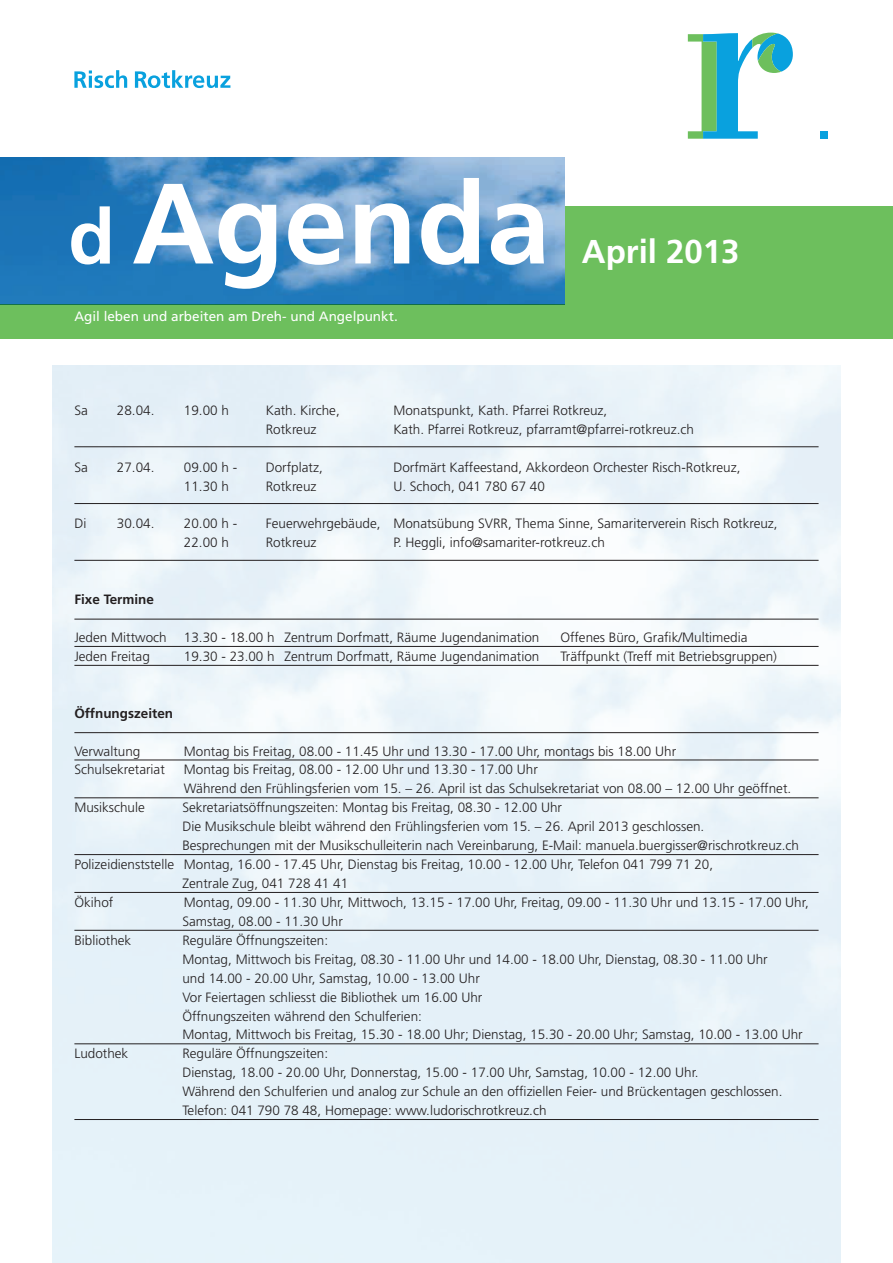
<style>
.page{position:relative;width:893px;height:1263px;background:#fff}
.page>*{position:absolute;margin:0;border:0;box-sizing:border-box;transform-origin:0 0}
.t1{font:700 33px "Frutiger LT Std";color:#fff}
.t2{font:300 13.5px/18.9px "Frutiger LT Std";color:#231f20}
.t3{font:13.5px "Frutiger LT Std";color:#fff}
.t4{font:700 13.5px "Frutiger LT Std";color:#231f20}
</style>
<div class="page">
<div style="left:0;top:207px;width:893px;height:132px;background:#6dbf5d"></div>
<img style="left:0;top:157px;width:565px;height:147px">
<svg style="left:688px;top:33px;width:105px;height:106px"></svg>
<div style="left:820px;top:131px;width:8px;height:8px;background:#09a1de"></div>
<svg style="left:74px;top:70px;width:53px;height:18px"></svg>
<svg style="left:135px;top:70px;width:95px;height:18px"></svg>
<svg style="left:133px;top:178px;width:411px;height:111px;background:#88b4d9"></svg>
<svg style="left:71px;top:206px;width:39px;height:58px;background:#96bfdd"></svg>
<hr style="left:74px;top:446px;width:745px;height:1px;background:#231f20">
<hr style="left:74px;top:503px;width:745px;height:1px;background:#231f20">
<hr style="left:74px;top:560px;width:745px;height:1px;background:#231f20">
<hr style="left:74px;top:619px;width:745px;height:1px;background:#231f20">
<hr style="left:74px;top:646px;width:745px;height:1px;background:#231f20">
<hr style="left:74px;top:665px;width:745px;height:1px;background:#231f20">
<hr style="left:74px;top:732px;width:745px;height:1px;background:#231f20">
<hr style="left:74px;top:760px;width:745px;height:1px;background:#231f20">
<hr style="left:74px;top:797px;width:745px;height:1px;background:#231f20">
<hr style="left:74px;top:854px;width:745px;height:1px;background:#231f20">
<hr style="left:74px;top:892px;width:745px;height:1px;background:#231f20">
<hr style="left:74px;top:930px;width:745px;height:1px;background:#231f20">
<hr style="left:74px;top:1043px;width:745px;height:1px;background:#231f20">
<hr style="left:74px;top:1119px;width:745px;height:1px;background:#231f20">
<p class="t3" style="left:74px;top:308px;width:325px">Agil leben und arbeiten am Dreh- und Angelpunkt.</p>
<h1 class="t1" style="left:582px;top:233px;width:159px">April 2013</h1>
<p class="t2" style="left:74px;top:401px;width:15px">Sa</p>
<p class="t2" style="left:117px;top:401px;width:39px">28.04.</p>
<p class="t2" style="left:184px;top:401px;width:47px">19.00 h</p>
<p class="t2" style="left:266px;top:401px;width:76px">Kath. Kirche,</p>
<p class="t2" style="left:393px;top:401px;width:216px">Monatspunkt, Kath. Pfarrei Rotkreuz,</p>
<p class="t2" style="left:266px;top:420px;width:52px">Rotkreuz</p>
<p class="t2" style="left:393px;top:420px;width:302px">Kath. Pfarrei Rotkreuz, pfarramt@pfarrei-rotkreuz.ch</p>
<p class="t2" style="left:74px;top:458px;width:15px">Sa</p>
<p class="t2" style="left:117px;top:458px;width:39px">27.04.</p>
<p class="t2" style="left:184px;top:458px;width:55px">09.00 h -</p>
<p class="t2" style="left:266px;top:458px;width:58px">Dorfplatz,</p>
<p class="t2" style="left:393px;top:458px;width:349px">Dorfmärt Kaffeestand, Akkordeon Orchester Risch-Rotkreuz,</p>
<p class="t2" style="left:184px;top:477px;width:47px">11.30 h</p>
<p class="t2" style="left:266px;top:477px;width:52px">Rotkreuz</p>
<p class="t2" style="left:393px;top:477px;width:153px">U. Schoch, 041 780 67 40</p>
<p class="t2" style="left:74px;top:514px;width:14px">Di</p>
<p class="t2" style="left:117px;top:514px;width:39px">30.04.</p>
<p class="t2" style="left:184px;top:514px;width:55px">20.00 h -</p>
<p class="t2" style="left:266px;top:514px;width:513px">Feuerwehrgebäude, Monatsübung SVRR, Thema Sinne, Samariterverein Risch Rotkreuz,</p>
<p class="t2" style="left:184px;top:533px;width:47px">22.00 h</p>
<p class="t2" style="left:266px;top:533px;width:52px">Rotkreuz</p>
<p class="t2" style="left:393px;top:533px;width:213px">P. Heggli, info@samariter-rotkreuz.ch</p>
<p class="t4" style="left:74px;top:591px;width:81px">Fixe Termine</p>
<p class="t2" style="left:74px;top:628px;width:94px">Jeden Mittwoch</p>
<p class="t2" style="left:184px;top:628px;width:357px">13.30 - 18.00 h Zentrum Dorfmatt, Räume Jugendanimation</p>
<p class="t2" style="left:560px;top:628px;width:189px">Offenes Büro, Grafik/Multimedia</p>
<p class="t2" style="left:74px;top:647px;width:77px">Jeden Freitag</p>
<p class="t2" style="left:184px;top:647px;width:357px">19.30 - 23.00 h Zentrum Dorfmatt, Räume Jugendanimation</p>
<p class="t2" style="left:560px;top:647px;width:218px">Träffpunkt (Treff mit Betriebsgruppen)</p>
<p class="t4" style="left:74px;top:705px;width:100px">Öffnungszeiten</p>
<p class="t2" style="left:74px;top:741px;width:68px">Verwaltung</p>
<p class="t2" style="left:184px;top:741px;width:494px">Montag bis Freitag, 08.00 - 11.45 Uhr und 13.30 - 17.00 Uhr, montags bis 18.00 Uhr</p>
<p class="t2" style="left:74px;top:760px;width:92px">Schulsekretariat</p>
<p class="t2" style="left:184px;top:760px;width:609px">Montag bis Freitag, 08.00 - 12.00 Uhr und 13.30 - 17.00 Uhr<br>Während den Frühlingsferien vom 15. – 26. April ist das Schulsekretariat von 08.00 – 12.00 Uhr geöffnet.</p>
<p class="t2" style="left:74px;top:798px;width:72px">Musikschule</p>
<p class="t2" style="left:182px;top:798px;width:381px">Sekretariatsöffnungszeiten: Montag bis Freitag, 08.30 - 12.00 Uhr</p>
<p class="t2" style="left:182px;top:817px;width:523px">Die Musikschule bleibt während den Frühlingsferien vom 15. – 26. April 2013 geschlossen.</p>
<p class="t2" style="left:182px;top:836px;width:618px">Besprechungen mit der Musikschulleiterin nach Vereinbarung, E-Mail: manuela.buergisser@rischrotkreuz.ch</p>
<p class="t2" style="left:74px;top:855px;width:640px">Polizeidienststelle Montag, 16.00 - 17.45 Uhr, Dienstag bis Freitag, 10.00 - 12.00 Uhr, Telefon 041 799 71 20,</p>
<p class="t2" style="left:182px;top:874px;width:167px">Zentrale Zug, 041 728 41 41</p>
<p class="t2" style="left:74px;top:893px;width:41px">Ökihof</p>
<p class="t2" style="left:182px;top:893px;width:628px">Montag, 09.00 - 11.30 Uhr, Mittwoch, 13.15 - 17.00 Uhr, Freitag, 09.00 - 11.30 Uhr und 13.15 - 17.00 Uhr,<br>Samstag, 08.00 - 11.30 Uhr</p>
<p class="t2" style="left:74px;top:931px;width:59px">Bibliothek</p>
<p class="t2" style="left:182px;top:931px;width:622px">Reguläre Öffnungszeiten:<br>Montag, Mittwoch bis Freitag, 08.30 - 11.00 Uhr und 14.00 - 18.00 Uhr, Dienstag, 08.30 - 11.00 Uhr<br>und 14.00 - 20.00 Uhr, Samstag, 10.00 - 13.00 Uhr<br>Vor Feiertagen schliesst die Bibliothek um 16.00 Uhr<br>Öffnungszeiten während den Schulferien:<br>Montag, Mittwoch bis Freitag, 15.30 - 18.00 Uhr; Dienstag, 15.30 - 20.00 Uhr; Samstag, 10.00 - 13.00 Uhr</p>
<p class="t2" style="left:74px;top:1044px;width:56px">Ludothek</p>
<p class="t2" style="left:182px;top:1044px;width:602px">Reguläre Öffnungszeiten:<br>Dienstag, 18.00 - 20.00 Uhr, Donnerstag, 15.00 - 17.00 Uhr, Samstag, 10.00 - 12.00 Uhr.<br>Während den Schulferien und analog zur Schule an den offiziellen Feier- und Brückentagen geschlossen.<br>Telefon: 041 790 78 48, Homepage: www.ludorischrotkreuz.ch</p>
</div>
